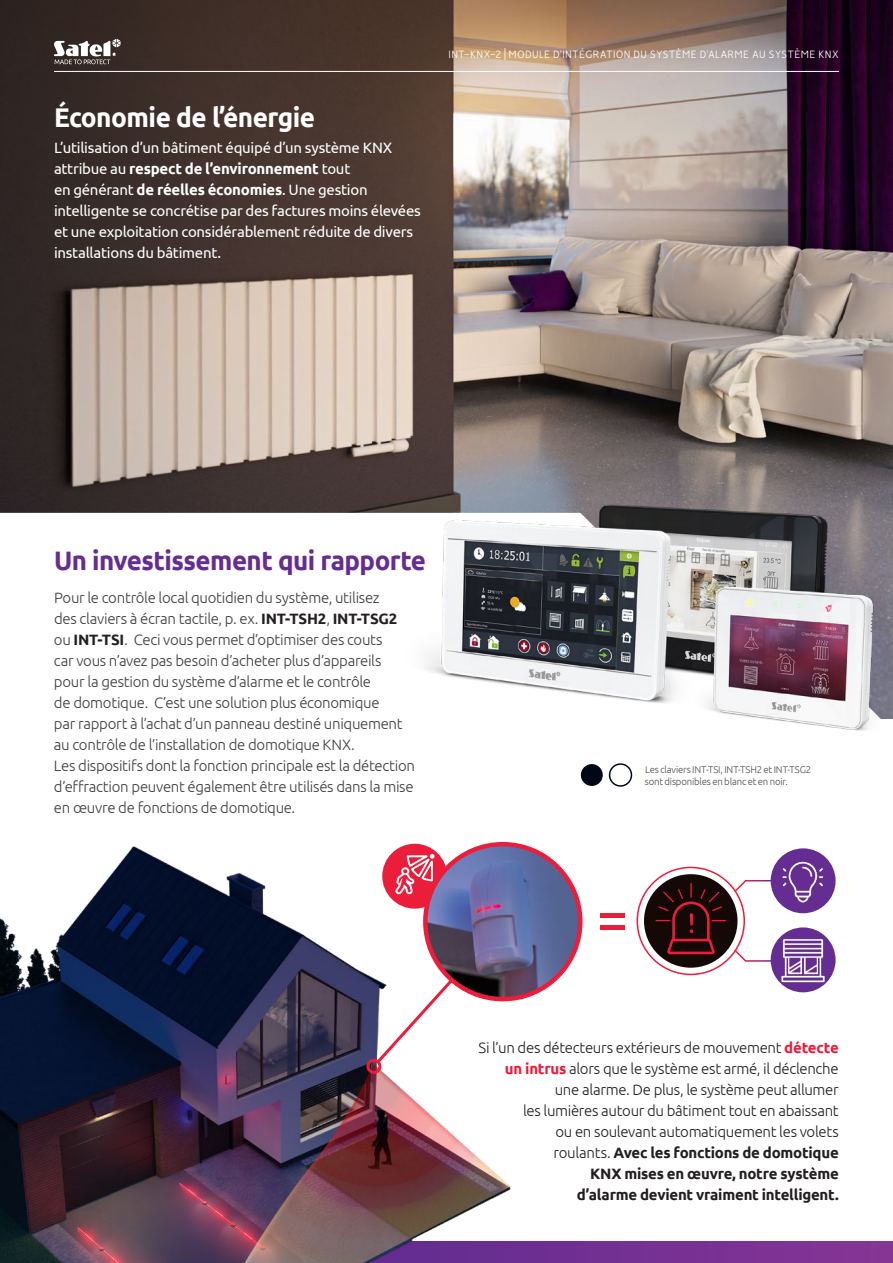
<style>
.page{position:relative;width:893px;height:1263px;background:#fff}
.page>*{position:absolute;margin:0;border:0;box-sizing:border-box;transform-origin:0 0}
.t1{font:700 27px "Ubuntu";letter-spacing:-.02em;color:#fff}
.t2{font:700 26.7px "Ubuntu";letter-spacing:-.02em;color:#652d91}
.t3{font:300 15px/21px "Ubuntu";letter-spacing:-.02em;color:#3e3e3f}
.t4{font:300 15px/21px "Ubuntu";letter-spacing:-.02em;color:#231f20;text-align:right}
.t5{font:15px/21px "Ubuntu";letter-spacing:-.02em;color:#fff}
.t6{font:300 12px "Vision";letter-spacing:.015em;color:#fff}
.t7{font:300 9.75px/11.2px "Ubuntu";letter-spacing:-.015em;color:#4b4c4d}
.s1{font-weight:700}
.s2{font-weight:700;color:#231f20}
.s3{font-weight:700;color:#ec1d3a}
</style>
<div class="page">
<div style="left:325px;top:1241px;width:568px;height:22px;background:#793194"></div>
<img style="left:0;top:0;width:893px;height:513px">
<img style="left:384px;top:494px;width:509px;height:237px">
<img style="left:0;top:842px;width:517px;height:421px">
<svg style="left:0;top:487px;width:1px;height:274px"></svg>
<svg style="left:374px;top:976px;width:135px;height:90px"></svg>
<div style="left:366px;top:1059px;width:15px;height:15px;border:3px solid #ec1d3a;border-radius:50%"></div>
<div style="left:382px;top:844px;width:65px;height:65px;background:#ec1d3a;border-radius:50%"></div>
<img style="left:425px;top:844px;width:155px;height:155px;border-radius:77px">
<div style="left:423px;top:842px;width:159px;height:159px;border:4px solid #ec1d3a;border-radius:50%"></div>
<img style="left:772px;top:848px;width:64px;height:65px">
<img style="left:771px;top:927px;width:65px;height:65px;border-radius:32px">
<div style="left:600px;top:913px;width:24px;height:5px;background:#ec1d3a"></div>
<div style="left:600px;top:925px;width:24px;height:5px;background:#ec1d3a"></div>
<div style="left:644px;top:874px;width:93px;height:94px;background:#150908;border-radius:50%"></div>
<div style="left:636px;top:867px;width:109px;height:108px;border:2px solid #ec1d3a;border-radius:50%"></div>
<svg style="left:655px;top:882px;width:72px;height:74px"></svg>
<svg style="left:733px;top:948px;width:41px;height:14px"></svg>
<svg style="left:733px;top:879px;width:41px;height:14px"></svg>
<svg style="left:395px;top:854px;width:40px;height:40px"></svg>
<svg style="left:54px;top:39px;width:67px;height:25px"></svg>
<hr style="left:54px;top:71px;width:785px;height:1px;background:#fff">
<div style="left:581px;top:764px;width:22px;height:22px;background:#000717;border-radius:50%"></div>
<div style="left:609px;top:763px;width:23px;height:24px;border:2px solid #000717;border-radius:50%"></div>
<h1 class="t1" style="left:54px;top:101px;width:263px">Économie de l’énergie</h1>
<p class="t5" style="left:54px;top:136px;width:368px">L’utilisation d’un bâtiment équipé d’un système KNX attribue au <span class="s1">respect de l’environnement</span> tout<br>en générant <span class="s1">de réelles économies</span>. Une gestion intelligente se concrétise par des factures moins élevées et une exploitation considérablement réduite de divers installations du bâtiment.</p>
<p class="t6" style="left:448px;top:48px;width:392px">INT-KNX-2 | MODULE D’INTÉGRATION DU SYSTÈME D’ALARME AU SYSTÈME KNX</p>
<h2 class="t2" style="left:54px;top:544px;width:373px">Un investissement qui rapporte</h2>
<p class="t3" style="left:54px;top:587px;width:362px">Pour le contrôle local quotidien du système, utilisez<br>des claviers à écran tactile, p. ex. <span class="s2">INT-TSH2</span>, <span class="s2">INT-TSG2 </span>ou <span class="s2">INT-TSI</span>. Ceci vous permet d’optimiser des couts<br>car vous n’avez pas besoin d’acheter plus d’appareils pour la gestion du système d’alarme et le contrôle<br>de domotique. C’est une solution plus économique<br>par rapport à l’achat d’un panneau destiné uniquement au contrôle de l’installation de domotique KNX.<br>Les dispositifs dont la fonction principale est la détection d’effraction peuvent également être utilisés dans la mise en œuvre de fonctions de domotique.</p>
<p class="t7" style="left:645px;top:764px;width:168px">Les claviers INT-TSI, INT-TSH2 et INT-TSG2 sont disponibles en blanc et en noir.</p>
<p class="t4" style="left:479px;top:1036px;width:362px">Si l’un des détecteurs extérieurs de mouvement <span class="s3">détecte un intrus</span> alors que le système est armé, il déclenche une alarme. De plus, le système peut allumer<br>les lumières autour du bâtiment tout en abaissant<br>ou en soulevant automatiquement les volets<br>roulants. <span class="s1">Avec les fonctions de domotique<br>KNX mises en œuvre, notre système<br>d’alarme devient vraiment intelligent.</span></p>
</div>
